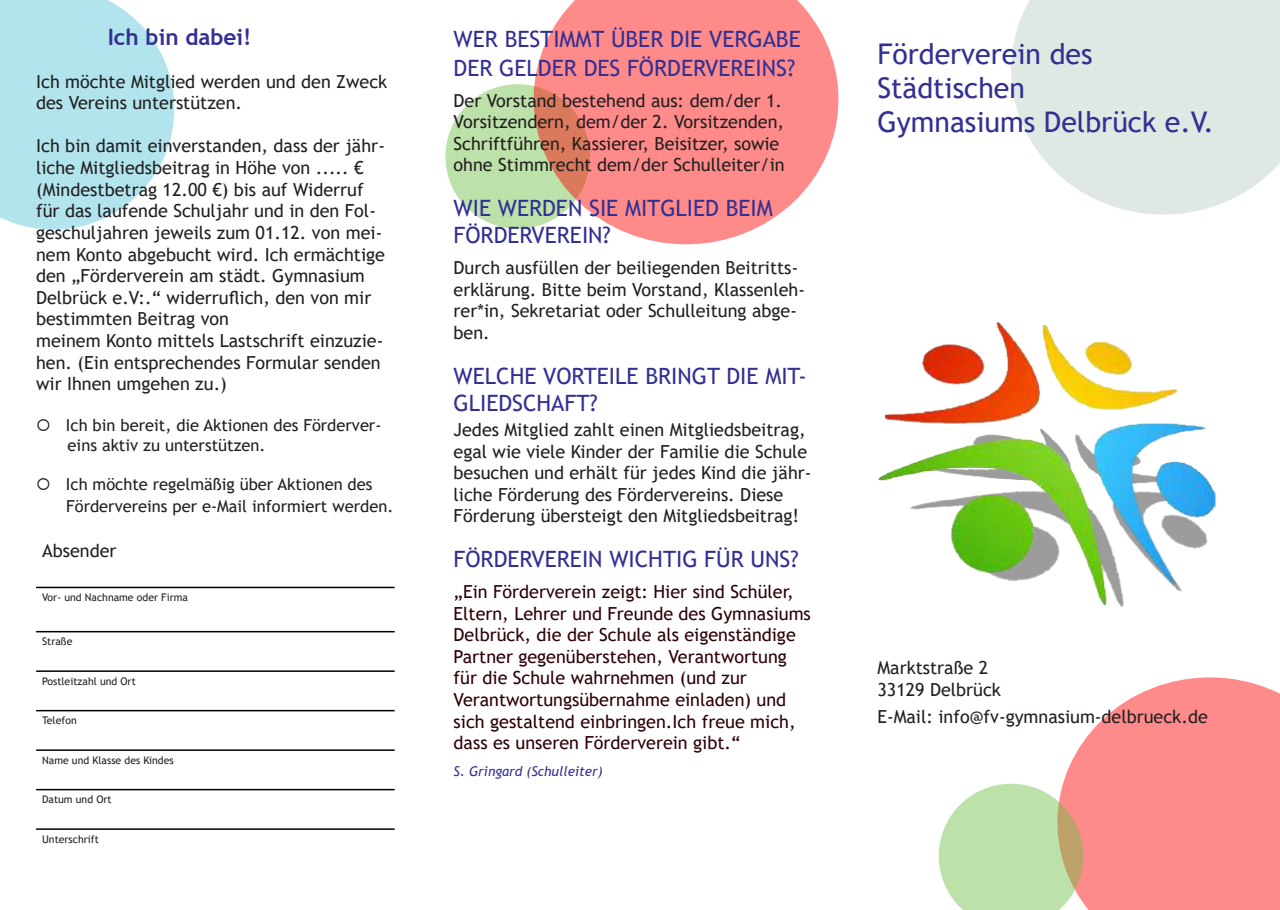
<style>
.page{position:relative;width:1280px;height:910px;background:#fff}
.page>*{position:absolute;margin:0;border:0;box-sizing:border-box;transform-origin:0 0}
.t1{font:28.5px "Trebuchet MS";color:#323092}
.t2{font:22.5px/27px "Trebuchet MS";color:#323092}
.t3{font:700 22.5px "Trebuchet MS";color:#323092}
.t4{font:18px/21.6px "Trebuchet MS";color:#231f20}
.t5{font:18px/21.6px "Trebuchet MS";color:#2e0006}
.t6{font:16.5px "Trebuchet MS";color:#231f20}
.t7{font:italic 13.5px "Trebuchet MS";color:#323092}
.t8{font:10.5px "Trebuchet MS";color:#231f20}
</style>
<div class="page">
<svg style="left:1011px;top:0;width:269px;height:215px;background:#e2eae5"></svg>
<svg style="left:1063px;top:677px;width:217px;height:233px;background:#fe9494"></svg>
<svg style="left:939px;top:784px;width:144px;height:126px;background:#c6dcad"></svg>
<svg style="left:0;top:0;width:174px;height:230px;background:#bbe7ee"></svg>
<hr style="left:36px;top:587px;width:359px;height:1px;background:#000">
<hr style="left:36px;top:631px;width:359px;height:1px;background:#000">
<hr style="left:36px;top:670px;width:359px;height:2px;background:#000">
<hr style="left:36px;top:710px;width:359px;height:1px;background:#000">
<hr style="left:36px;top:749px;width:359px;height:2px;background:#000">
<hr style="left:36px;top:789px;width:359px;height:1px;background:#000">
<hr style="left:36px;top:828px;width:359px;height:2px;background:#000">
<div style="left:445px;top:84px;width:145px;height:145px;background:#bce1a9;border-radius:50%"></div>
<svg style="left:534px;top:0;width:304px;height:244px;fill:#ff8a8a"></svg>
<img style="left:877px;top:322px;width:339px;height:285px">
<p class="t3" style="left:108px;top:23px;width:145px">Ich bin dabei!</p>
<p class="t4" style="left:36px;top:70px;width:353px">Ich möchte Mitglied werden und den Zweck des Vereins unterstützen.</p>
<p class="t4" style="left:36px;top:135px;width:350px">Ich bin damit einverstanden, dass der jähr&shy;liche Mitgliedsbeitrag in Höhe von ..... € (Mindestbetrag 12.00 €) bis auf Widerruf für das laufende Schuljahr und in den Fol&shy;geschuljahren jeweils zum 01.12. von mei&shy;nem Konto abgebucht wird. Ich ermächtige den „Förderverein am städt. Gymnasium Delbrück e.V:.“ widerruflich, den von mir bestimmten Beitrag von<br>meinem Konto mittels Lastschrift einzuzie&shy;hen. (Ein entsprechendes Formular senden wir Ihnen umgehen zu.)</p>
<p class="t6" style="left:66px;top:415px;width:317px">Ich bin bereit, die Aktionen des Förderver-</p>
<p class="t6" style="left:68px;top:435px;width:200px">eins aktiv zu unterstützen.</p>
<p class="t6" style="left:66px;top:474px;width:308px">Ich möchte regelmäßig über Aktionen des</p>
<p class="t6" style="left:66px;top:496px;width:329px">Fördervereins per e-Mail informiert werden.</p>
<p class="t4" style="left:42px;top:540px;width:76px">Absender</p>
<p class="t8" style="left:42px;top:591px;width:147px">Vor- und Nachname oder Firma</p>
<p class="t8" style="left:42px;top:635px;width:32px">Straße</p>
<p class="t8" style="left:42px;top:675px;width:95px">Postleitzahl und Ort</p>
<p class="t8" style="left:42px;top:714px;width:36px">Telefon</p>
<p class="t8" style="left:42px;top:753px;width:133px">Name und Klasse des Kindes</p>
<p class="t8" style="left:42px;top:793px;width:71px">Datum und Ort</p>
<p class="t8" style="left:42px;top:832px;width:58px">Unterschrift</p>
<p class="t2" style="left:454px;top:25px;width:349px;line-height:28.8px">WER BESTIMMT ÜBER DIE VERGABE<br>DER GELDER DES FÖRDERVEREINS?</p>
<p class="t4" style="left:454px;top:89px;width:333px">Der Vorstand bestehend aus: dem/der 1.<br>Vorsitzendern, dem/der 2. Vorsitzenden, Schriftführen, Kassierer, Beisitzer, sowie ohne Stimmrecht dem/der Schulleiter/in</p>
<p class="t2" style="left:454px;top:195px;width:321px">WIE WERDEN SIE MITGLIED BEIM<br>FÖRDERVEREIN?</p>
<p class="t4" style="left:454px;top:257px;width:353px">Durch ausfüllen der beiliegenden Beitritts&shy;erklärung. Bitte beim Vorstand, Klassenleh&shy;rer*in, Sekretariat oder Schulleitung abge&shy;ben.</p>
<p class="t2" style="left:454px;top:362px;width:355px">WELCHE VORTEILE BRINGT DIE MIT-<br>GLIEDSCHAFT?</p>
<p class="t4" style="left:454px;top:419px;width:359px">Jedes Mitglied zahlt einen Mitgliedsbeitrag, egal wie viele Kinder der Familie die Schule besuchen und erhält für jedes Kind die jähr&shy;liche Förderung des Fördervereins. Diese Förderung übersteigt den Mitgliedsbeitrag!</p>
<p class="t2" style="left:454px;top:546px;width:346px">FÖRDERVEREIN WICHTIG FÜR UNS?</p>
<p class="t5" style="left:454px;top:581px;width:359px">„Ein Förderverein zeigt: Hier sind Schüler,<br>Eltern, Lehrer und Freunde des Gymnasiums</p>
<p class="t5" style="left:454px;top:624px;width:344px">Delbrück, die der Schule als eigenständige<br>Partner gegenüberstehen, Verantwortung für die Schule wahrnehmen (und zur</p>
<p class="t5" style="left:454px;top:689px;width:344px">Verantwortungsübernahme einladen) und sich gestaltend einbringen.Ich freue mich, dass es unseren Förderverein gibt.“</p>
<p class="t7" style="left:454px;top:763px;width:151px">S. Gringard (Schulleiter)</p>
<p class="t1" style="left:877px;top:36px;width:217px">Förderverein des</p>
<p class="t1" style="left:877px;top:70px;width:149px">Städtischen</p>
<p class="t1" style="left:877px;top:104px;width:338px">Gymnasiums Delbrück e.V.</p>
<p class="t4" style="left:877px;top:657px;width:112px">Marktstraße 2</p>
<p class="t4" style="left:877px;top:679px;width:125px">33129 Delbrück</p>
<p class="t4" style="left:877px;top:706px;width:332px">E-Mail: info@fv-gymnasium-delbrueck.de</p>
</div>
